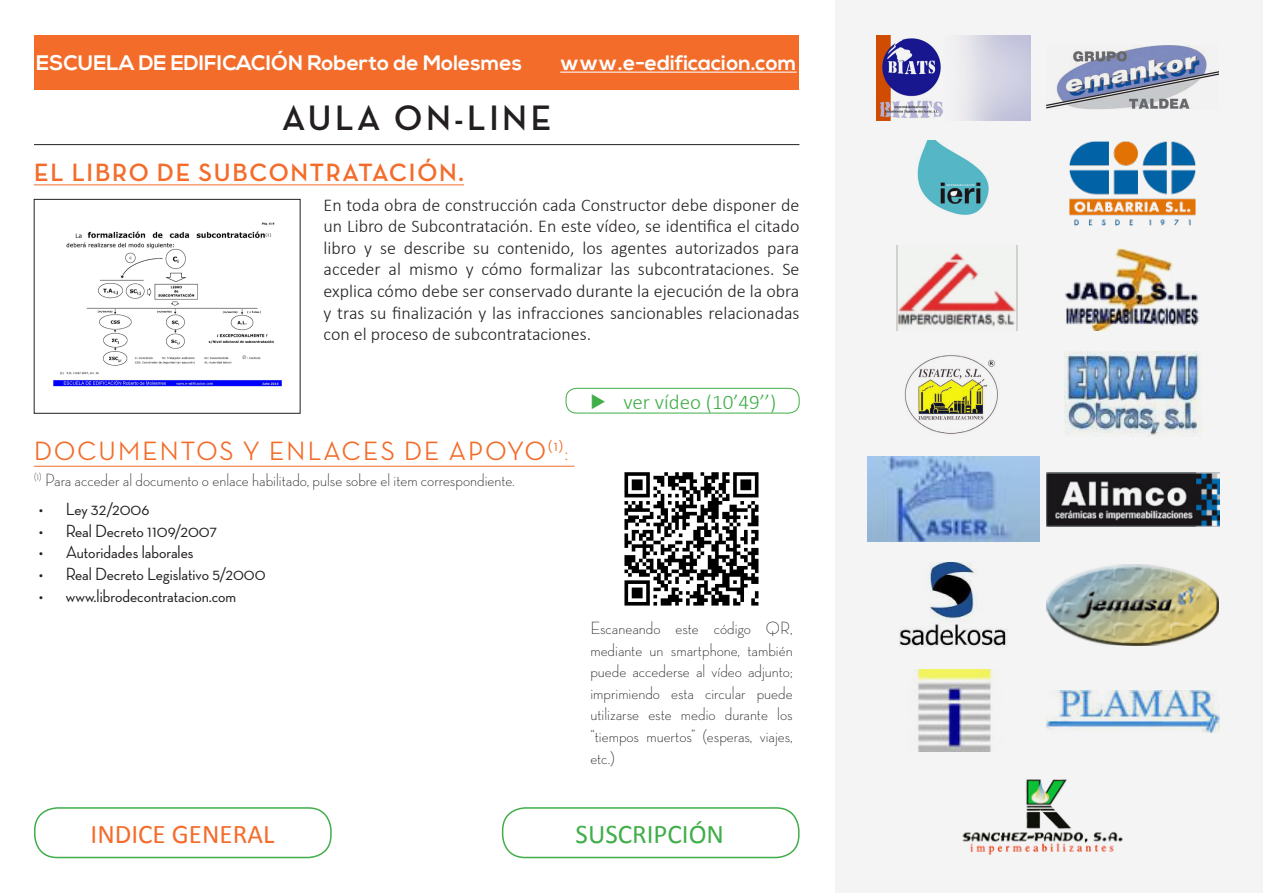
<style>
.page{position:relative;width:1263px;height:893px;background:#fff}
.page>*{position:absolute;margin:0;border:0;box-sizing:border-box;transform-origin:0 0}
.t1{font:700 36px "Neutra Disp";letter-spacing:.1em;color:#231f20}
.t2{font:500 27px "Neutra Disp";letter-spacing:.08em;color:#f36c2a}
.t3{font:27px "Calibri";color:#f36c2a}
.t4{font:27px "Calibri";color:#40ae49}
.t5{font:700 25.5px "Neutra Disp";letter-spacing:.07em;color:#f36c2a}
.t6{font:700 21px "Nexa";color:#fff}
.t7{font:300 21px "Calibri";color:#40ae49}
.t8{font:300 18px/21.6px "Calibri";color:#231f20;text-align:justify}
.t9{font:300 18px/21.6px "Neutra Disp";color:#231f20;text-align:justify}
.t10{font:500 18px "Neutra Disp";color:#231f20}
.s1{font-weight:300}
</style>
<div class="page">
<img style="left:53px;top:222px;width:229px;height:165px">
<hr style="left:34px;top:144px;width:765px;height:1px;background:#231f20">
<hr style="left:34px;top:185px;width:430px;height:1px;background:#f36c2a">
<img style="left:624px;top:472px;width:135px;height:134px">
<div style="left:34px;top:35px;width:765px;height:54px;background:#f36c2a"></div>
<hr style="left:560px;top:72px;width:237px;height:1px;background:#fff">
<div style="left:566px;top:388px;width:233px;height:25px;border:1px solid #40ae49;border-radius:10px"></div>
<hr style="left:34px;top:466px;width:540px;height:1px;background:#f36c2a">
<div style="left:502px;top:807px;width:297px;height:51px;border:2px solid #40ae49;border-radius:23px"></div>
<div style="left:34px;top:807px;width:298px;height:51px;border:2px solid #40ae49;border-radius:23px"></div>
<img style="left:836px;top:0;width:427px;height:893px">
<p class="t6" style="left:36px;top:51px;width:488px">ESCUELA DE EDIFICACIÓN Roberto de Molesmes</p>
<p class="t6" style="left:560px;top:51px;width:238px">www.e-edificacion.com</p>
<p class="t1" style="left:282px;top:98px;width:271px">AULA ON-LINE</p>
<p class="t5" style="left:34px;top:159px;width:431px">EL LIBRO DE SUBCONTRATACIÓN.</p>
<p class="t8" style="left:324px;top:194px;width:477px">En toda obra de construcción cada Constructor debe disponer de un Libro de Subcontratación. En este vídeo, se identifica el citado libro y se describe su contenido, los agentes autorizados para acceder al mismo y cómo formalizar las subcontrataciones. Se explica cómo debe ser conservado durante la ejecución de la obra y tras su finalización y las infracciones sancionables relacionadas con el proceso de subcontrataciones.</p>
<p class="t2" style="left:34px;top:436px;width:536px">DOCUMENTOS Y ENLACES DE APOYO<sup>(1)</sup><span class="s1">:</span></p>
<p class="t9" style="left:34px;top:470px;width:482px"><sup>(1)</sup> Para acceder al documento o enlace habilitado, pulse sobre el item correspondiente.</p>
<p class="t10" style="left:39px;top:499px;width:112px">• Ley 32/2006</p>
<p class="t10" style="left:39px;top:521px;width:180px">• Real Decreto 1109/2007</p>
<p class="t10" style="left:39px;top:542px;width:156px">• Autoridades laborales</p>
<p class="t10" style="left:39px;top:564px;width:229px">• Real Decreto Legislativo 5/2000</p>
<p class="t10" style="left:39px;top:586px;width:199px">• www.librodecontratacion.com</p>
<p class="t7" style="left:623px;top:389px;width:154px">ver vídeo (10’49’’)</p>
<p class="t9" style="left:590px;top:617px;width:204px">Escaneando este código QR, mediante un smartphone, también puede accederse al vídeo adjunto; imprimiendo esta circular puede utilizarse este medio durante los “tiempos muertos” (esperas, viajes, etc.)</p>
<p class="t3" style="left:91px;top:817px;width:185px">INDICE GENERAL</p>
<p class="t4" style="left:576px;top:817px;width:150px">SUSCRIPCIÓN</p>
</div>
